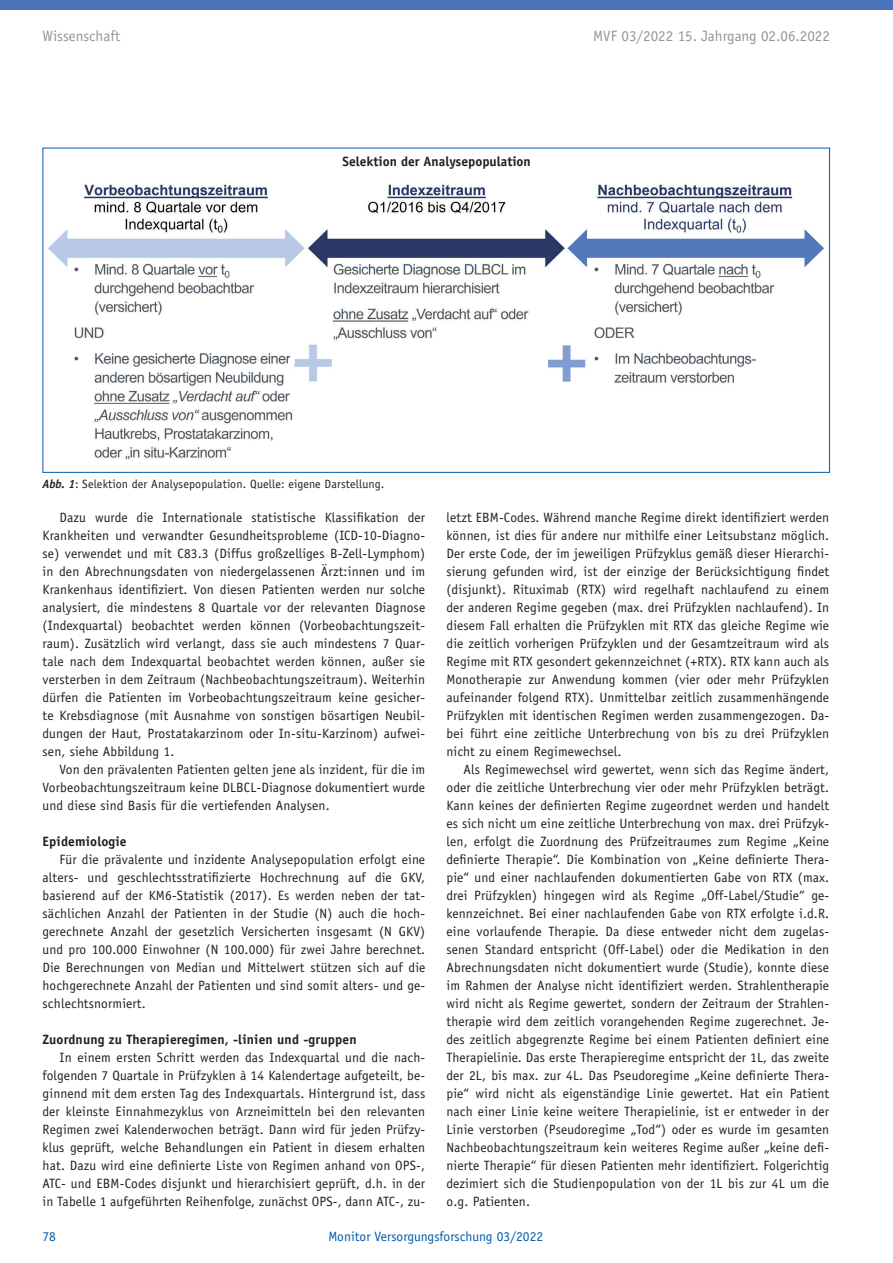
<style>
.page{position:relative;width:893px;height:1263px;background:#fff}
.page>*{position:absolute;margin:0;border:0;box-sizing:border-box;transform-origin:0 0}
.t1{font:15px "Officina Sans";color:#939598}
.t2{font:13.5px/18px "Officina Sans";letter-spacing:.01em;color:#231f20;text-align:justify}
.t3{font:700 13.5px "Officina Sans";letter-spacing:.01em;color:#231f20}
.t4{font:13.5px "Officina Sans";color:#015aaa}
.t5{font:12px "Officina Sans";letter-spacing:.01em;color:#231f20}
.s1{font-weight:700;font-style:italic}
</style>
<div class="page">
<div style="left:0;top:0;width:893px;height:10px;background:#4b75ba"></div>
<div style="left:43px;top:148px;width:787px;height:325px;background:#fff;border:1px solid #015aaa"></div>
<img style="left:48px;top:183px;width:775px;height:277px">
<div style="left:290px;top:345px;width:45px;height:45px;background:#fff"></div>
<div style="left:287px;top:360px;width:45px;height:8px;background:#fff"></div>
<img style="left:294px;top:342px;width:44px;height:45px">
<svg style="left:287px;top:354px;width:14px;height:10px"></svg>
<p class="t1" style="left:43px;top:27px;width:79px">Wissenschaft</p>
<p class="t3" style="left:343px;top:152px;width:190px">Selektion der Analysepopulation</p>
<p class="t1" style="left:593px;top:27px;width:238px">MVF 03/2022 15. Jahrgang 02.06.2022</p>
<p class="t5" style="left:43px;top:477px;width:343px"><span class="s1">Abb. 1</span>: Selektion der Analysepopulation. Quelle: eigene Darstellung.</p>
<p class="t2" style="left:43px;top:508px;width:384px;text-indent:17px">Dazu wurde die Internationale statistische Klassifikation der Krankheiten und verwandter Gesundheitsprobleme (ICD-10-Diagno&shy;se) verwendet und mit C83.3 (Diffus großzelliges B-Zell-Lymphom) in den Abrechnungsdaten von niedergelassenen Ärzt:innen und im Krankenhaus identifiziert. Von diesen Patienten werden nur solche analysiert, die mindestens 8 Quartale vor der relevanten Diagnose (Indexquartal) beobachtet werden können (Vorbeobachtungszeit&shy;raum). Zusätzlich wird verlangt, dass sie auch mindestens 7 Quar&shy;tale nach dem Indexquartal beobachtet werden können, außer sie versterben in dem Zeitraum (Nachbeobachtungszeitraum). Weiterhin dürfen die Patienten im Vorbeobachtungszeitraum keine gesicher&shy;te Krebsdiagnose (mit Ausnahme von sonstigen bösartigen Neubil&shy;dungen der Haut, Prostatakarzinom oder In-situ-Karzinom) aufwei&shy;sen, siehe Abbildung 1.</p>
<p class="t2" style="left:43px;top:760px;width:384px;text-indent:17px">Von den prävalenten Patienten gelten jene als inzident, für die im Vorbeobachtungszeitraum keine DLBCL-Diagnose dokumentiert wurde und diese sind Basis für die vertiefenden Analysen.</p>
<p class="t3" style="left:43px;top:833px;width:86px">Epidemiologie</p>
<p class="t2" style="left:43px;top:850px;width:384px;text-indent:17px">Für die prävalente und inzidente Analysepopulation erfolgt eine alters- und geschlechtsstratifizierte Hochrechnung auf die GKV, basierend auf der KM6-Statistik (2017). Es werden neben der tat&shy;sächlichen Anzahl der Patienten in der Studie (N) auch die hoch&shy;gerechnete Anzahl der gesetzlich Versicherten insgesamt (N GKV) und pro 100.000 Einwohner (N 100.000) für zwei Jahre berechnet.<br>Die Berechnungen von Median und Mittelwert stützen sich auf die hochgerechnete Anzahl der Patienten und sind somit alters- und ge&shy;schlechtsnormiert.</p>
<p class="t3" style="left:43px;top:1031px;width:316px">Zuordnung zu Therapieregimen, -linien und -gruppen</p>
<p class="t2" style="left:43px;top:1048px;width:384px;text-indent:17px">In einem ersten Schritt werden das Indexquartal und die nach&shy;folgenden 7 Quartale in Prüfzyklen à 14 Kalendertage aufgeteilt, be&shy;ginnend mit dem ersten Tag des Indexquartals. Hintergrund ist, dass der kleinste Einnahmezyklus von Arzneimitteln bei den relevanten Regimen zwei Kalenderwochen beträgt. Dann wird für jeden Prüfzy&shy;klus geprüft, welche Behandlungen ein Patient in diesem erhalten hat. Dazu wird eine definierte Liste von Regimen anhand von OPS-, ATC- und EBM-Codes disjunkt und hierarchisiert geprüft, d.h. in der in Tabelle 1 aufgeführten Reihenfolge, zunächst OPS-, dann ATC-, zu-</p>
<p class="t2" style="left:446px;top:508px;width:384px">letzt EBM-Codes. Während manche Regime direkt identifiziert werden können, ist dies für andere nur mithilfe einer Leitsubstanz möglich.<br>Der erste Code, der im jeweiligen Prüfzyklus gemäß dieser Hierarchi&shy;sierung gefunden wird, ist der einzige der Berücksichtigung findet (disjunkt). Rituximab (RTX) wird regelhaft nachlaufend zu einem der anderen Regime gegeben (max. drei Prüfzyklen nachlaufend). In diesem Fall erhalten die Prüfzyklen mit RTX das gleiche Regime wie die zeitlich vorherigen Prüfzyklen und der Gesamtzeitraum wird als Regime mit RTX gesondert gekennzeichnet (+RTX). RTX kann auch als Monotherapie zur Anwendung kommen (vier oder mehr Prüfzyklen aufeinander folgend RTX). Unmittelbar zeitlich zusammenhängende Prüfzyklen mit identischen Regimen werden zusammengezogen. Da&shy;bei führt eine zeitliche Unterbrechung von bis zu drei Prüfzyklen nicht zu einem Regimewechsel.</p>
<p class="t2" style="left:446px;top:760px;width:384px;text-indent:17px">Als Regimewechsel wird gewertet, wenn sich das Regime ändert, oder die zeitliche Unterbrechung vier oder mehr Prüfzyklen beträgt.<br>Kann keines der definierten Regime zugeordnet werden und handelt es sich nicht um eine zeitliche Unterbrechung von max. drei Prüfzyk&shy;len, erfolgt die Zuordnung des Prüfzeitraumes zum Regime „Keine definierte Therapie“. Die Kombination von „Keine definierte Thera&shy;pie“ und einer nachlaufenden dokumentierten Gabe von RTX (max. drei Prüfzyklen) hingegen wird als Regime „Off-Label/Studie“ ge&shy;kennzeichnet. Bei einer nachlaufenden Gabe von RTX erfolgte i.d.R. eine vorlaufende Therapie. Da diese entweder nicht dem zugelas&shy;senen Standard entspricht (Off-Label) oder die Medikation in den Abrechnungsdaten nicht dokumentiert wurde (Studie), konnte diese im Rahmen der Analyse nicht identifiziert werden. Strahlentherapie wird nicht als Regime gewertet, sondern der Zeitraum der Strahlen&shy;therapie wird dem zeitlich vorangehenden Regime zugerechnet. Je&shy;des zeitlich abgegrenzte Regime bei einem Patienten definiert eine Therapielinie. Das erste Therapieregime entspricht der 1L, das zweite der 2L, bis max. zur 4L. Das Pseudoregime „Keine definierte Thera&shy;pie“ wird nicht als eigenständige Linie gewertet. Hat ein Patient nach einer Linie keine weitere Therapielinie, ist er entweder in der Linie verstorben (Pseudoregime „Tod“) oder es wurde im gesamten Nachbeobachtungszeitraum kein weiteres Regime außer „keine defi&shy;nierte Therapie“ für diesen Patienten mehr identifiziert. Folgerichtig dezimiert sich die Studienpopulation von der 1L bis zur 4L um die o.g. Patienten.</p>
<p class="t4" style="left:43px;top:1228px;width:15px">78</p>
<p class="t4" style="left:329px;top:1228px;width:216px">Monitor Versorgungsforschung 03/2022</p>
</div>
